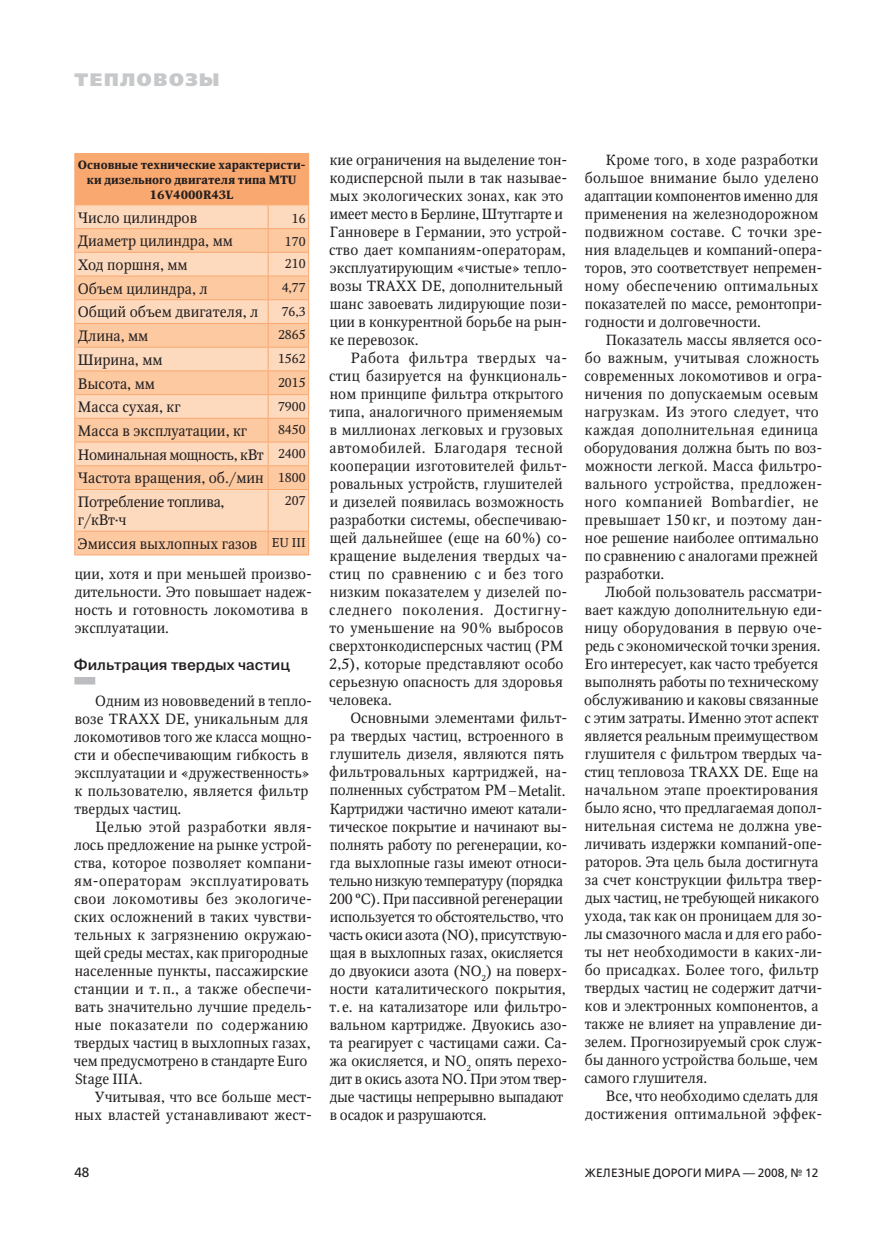
<style>
.page{position:relative;width:893px;height:1234px;background:#fff}
.page>*{position:absolute;margin:0;border:0;box-sizing:border-box;transform-origin:0 0}
.t1{font:800 18px "Free Set";letter-spacing:.09em;color:#c7c8ca}
.t2{font:15px/23.7px "Octava";color:#231f20;text-align:justify}
.t3{font:500 15px "Pragmatica";color:#231f20}
.t4{font:14.7px/18px "Octava";letter-spacing:.005em;color:#231f20}
.t5{font:13.5px "Free Set";color:#231f20}
.t6{font:12.75px "Octava";color:#231f20}
.t7{font:700 12px/15px "Octava";color:#231f20;text-align:center}
.t8{font:12px "Free Set";letter-spacing:.01em;color:#231f20}
.s1{font-size:12.75px}
</style>
<div class="page">
<div style="left:74px;top:676px;width:21px;height:8px;background:#bcbdc0"></div>
<div style="left:75px;top:153px;width:234px;height:52px;background:#f9a86f"></div>
<div style="left:75px;top:205px;width:233px;height:23px;background:#fdd9bd"></div>
<svg style="left:75px;top:229px;width:233px;height:325px;background:#fcd0ad"></svg>
<hr style="left:74px;top:153px;width:194px;height:1px;background:#f9a86f">
<hr style="left:74px;top:154px;width:1px;height:50px;background:#f9a86f">
<hr style="left:74px;top:204px;width:194px;height:1px;background:#f9a86f">
<hr style="left:74px;top:228px;width:194px;height:1px;background:#f9a86f">
<hr style="left:268px;top:228px;width:41px;height:1px;background:#f9a86f">
<hr style="left:74px;top:252px;width:194px;height:1px;background:#f9a86f">
<hr style="left:268px;top:252px;width:41px;height:1px;background:#f9a86f">
<hr style="left:74px;top:275px;width:194px;height:1px;background:#f9a86f">
<hr style="left:268px;top:275px;width:41px;height:1px;background:#f9a86f">
<hr style="left:74px;top:299px;width:194px;height:1px;background:#f9a86f">
<hr style="left:268px;top:299px;width:41px;height:1px;background:#f9a86f">
<hr style="left:74px;top:323px;width:194px;height:1px;background:#f9a86f">
<hr style="left:268px;top:323px;width:41px;height:1px;background:#f9a86f">
<hr style="left:74px;top:347px;width:194px;height:1px;background:#f9a86f">
<hr style="left:268px;top:347px;width:41px;height:1px;background:#f9a86f">
<hr style="left:74px;top:370px;width:194px;height:1px;background:#f9a86f">
<hr style="left:268px;top:370px;width:41px;height:1px;background:#f9a86f">
<hr style="left:74px;top:394px;width:194px;height:1px;background:#f9a86f">
<hr style="left:268px;top:394px;width:41px;height:1px;background:#f9a86f">
<hr style="left:74px;top:418px;width:194px;height:1px;background:#f9a86f">
<hr style="left:268px;top:418px;width:41px;height:1px;background:#f9a86f">
<hr style="left:74px;top:441px;width:194px;height:1px;background:#f9a86f">
<hr style="left:268px;top:441px;width:41px;height:1px;background:#f9a86f">
<hr style="left:74px;top:465px;width:194px;height:1px;background:#f9a86f">
<svg style="left:74px;top:205px;width:1px;height:284px"></svg>
<hr style="left:268px;top:465px;width:41px;height:1px;background:#f9a86f">
<svg style="left:268px;top:205px;width:1px;height:284px"></svg>
<svg style="left:308px;top:205px;width:1px;height:284px"></svg>
<hr style="left:74px;top:489px;width:194px;height:1px;background:#f9a86f">
<hr style="left:74px;top:490px;width:1px;height:40px;background:#f9a86f">
<hr style="left:268px;top:489px;width:41px;height:1px;background:#f9a86f">
<hr style="left:268px;top:490px;width:1px;height:40px;background:#f9a86f">
<hr style="left:308px;top:490px;width:1px;height:40px;background:#f9a86f">
<hr style="left:74px;top:530px;width:194px;height:1px;background:#f9a86f">
<svg style="left:74px;top:531px;width:1px;height:23px"></svg>
<hr style="left:74px;top:554px;width:194px;height:1px;background:#f9a86f">
<hr style="left:268px;top:530px;width:41px;height:1px;background:#f9a86f">
<svg style="left:268px;top:531px;width:1px;height:23px"></svg>
<svg style="left:308px;top:531px;width:1px;height:23px"></svg>
<hr style="left:268px;top:554px;width:41px;height:1px;background:#f9a86f">
<p class="t1" style="left:74px;top:68px;width:146px">Тепловозы</p>
<p class="t7" style="left:78px;top:157px;width:229px">Основные технические характеристи&shy;ки дизельного двигателя типа MTU<br>16V4000R43L</p>
<p class="t2" style="left:78px;top:205px;width:121px">Число цилиндров</p>
<p class="t6" style="left:292px;top:210px;width:15px">16</p>
<p class="t2" style="left:78px;top:229px;width:157px">Диаметр цилиндра, мм</p>
<p class="t6" style="left:285px;top:234px;width:22px">170</p>
<p class="t2" style="left:78px;top:253px;width:111px">Ход поршня, мм</p>
<p class="t6" style="left:285px;top:256px;width:22px">210</p>
<p class="t2" style="left:78px;top:276px;width:131px">Объем цилиндра, л</p>
<p class="t6" style="left:282px;top:280px;width:25px">4,77</p>
<p class="t2" style="left:78px;top:300px;width:182px">Общий объем двигателя, л</p>
<p class="t6" style="left:282px;top:303px;width:25px">76,3</p>
<p class="t2" style="left:78px;top:324px;width:72px">Длина, мм</p>
<p class="t6" style="left:278px;top:327px;width:29px">2865</p>
<p class="t2" style="left:78px;top:347px;width:86px">Ширина, мм</p>
<p class="t6" style="left:278px;top:351px;width:29px">1562</p>
<p class="t2" style="left:78px;top:371px;width:79px">Высота, мм</p>
<p class="t6" style="left:278px;top:374px;width:29px">2015</p>
<p class="t2" style="left:78px;top:395px;width:104px">Масса сухая, кг</p>
<p class="t6" style="left:278px;top:398px;width:29px">7900</p>
<p class="t2" style="left:78px;top:419px;width:171px">Масса в эксплуатации, кг</p>
<p class="t6" style="left:278px;top:422px;width:29px">8450</p>
<p class="t2" style="left:78px;top:442px;width:229px">Номинальная мощность, кВт <span class="s1">2400<br></span>Частота вращения, об./мин <span class="s1">1800<br></span>Потребление топлива,</p>
<p class="t2" style="left:78px;top:508px;width:50px">г/кВт·ч</p>
<p class="t6" style="left:285px;top:493px;width:22px">207</p>
<p class="t2" style="left:78px;top:531px;width:229px">Эмиссия выхлопных газов <span class="s1">EU III</span></p>
<p class="t4" style="left:75px;top:565px;width:239px">ции, хотя и при меньшей произво‑ дительности. Это повышает надеж‑ ность и готовность локомотива в эксплуатации.</p>
<p class="t3" style="left:74px;top:654px;width:217px">Фильтрация твердых частиц</p>
<p class="t4" style="left:74px;top:691px;width:240px;text-indent:21px">Одним из нововведений в тепло‑ возе TRAXX DE, уникальным для локомотивов того же класса мощно‑ сти и обеспечивающим гибкость в эксплуатации и «дружественность» к пользователю, является фильтр твердых частиц.</p>
<p class="t4" style="left:74px;top:817px;width:240px;text-indent:22px">Целью этой разработки явля‑ лось предложение на рынке устрой‑ ства, которое позволяет компани‑ ям-операторам эксплуатировать свои локомотивы без экологиче‑ ских осложнений в таких чувстви‑ тельных к загрязнению окружаю‑ щей среды местах, как пригородные населенные пункты, пассажирские станции и т. п., а также обеспечи‑ вать значительно лучшие предель‑ ные показатели по содержанию твердых частиц в выхлопных газах, чем предусмотрено в стандарте Euro<br>Stage IIIA.</p>
<p class="t4" style="left:75px;top:1087px;width:239px;text-align:right">Учитывая, что все больше мест‑ ных властей устанавливают жест‑</p>
<p class="t4" style="left:329px;top:151px;width:240px">кие ограничения на выделение тон‑ кодисперсной пыли в так называе‑ мых экологических зонах, как это имеет место в Берлине, Штутгарте и<br>Ганновере в Германии, это устрой‑ ство дает компаниям-операторам, эксплуатирующим «чистые» тепло‑ возы TRAXX DE, дополнительный шанс завоевать лидирующие пози‑ ции в конкурентной борьбе на рын‑ ке перевозок.</p>
<p class="t4" style="left:329px;top:349px;width:240px;text-indent:22px">Работа фильтра твердых ча‑ стиц базируется на функциональ‑ ном принципе фильтра открытого типа, аналогичного применяемым в миллионах легковых и грузовых автомобилей. Благодаря тесной кооперации изготовителей фильт‑ ровальных устройств, глушителей и дизелей появилась возможность разработки системы, обеспечиваю‑ щей дальнейшее (еще на 60%) со‑ кращение выделения твердых ча‑ стиц по сравнению с и без того низким показателем у дизелей по‑ следнего поколения. Достигну‑ то уменьшение на 90% выбросов сверхтонкодисперсных частиц (РМ<br>2,5), которые представляют особо серьезную опасность для здоровья человека.</p>
<p class="t4" style="left:329px;top:708px;width:240px;text-indent:22px">Основными элементами фильт‑ ра твердых частиц, встроенного в глушитель дизеля, являются пять фильтровальных картриджей, на‑ полненных субстратом PM–Metalit.<br>Картриджи частично имеют катали‑ тическое покрытие и начинают вы‑ полнять работу по регенерации, ко‑ гда выхлопные газы имеют относи‑ тельно низкую температуру (порядка 200 ºС). При пассивной регенерации используется то обстоятельство, что часть окиси азота (NO), присутствую‑ щая в выхлопных газах, окисляется до двуокиси азота (NO<sub>2</sub>) на поверх‑ ности каталитического покрытия, т. е. на катализаторе или фильтро‑ вальном картридже. Двуокись азо‑ та реагирует с частицами сажи. Са‑ жа окисляется, и NO<sub>2</sub> опять перехо‑ дит в окись азота NO. При этом твер‑ дые частицы непрерывно выпадают в осадок и разрушаются.</p>
<p class="t4" style="left:585px;top:151px;width:239px;text-indent:21px">Кроме того, в ходе разработки большое внимание было уделено адаптации компонентов именно для применения на железнодорожном подвижном составе. С точки зре‑ ния владельцев и компаний-опера‑ торов, это соответствует непремен‑ ному обеспечению оптимальных показателей по массе, ремонтопри‑ годности и долговечности.</p>
<p class="t4" style="left:584px;top:331px;width:240px;text-indent:22px">Показатель массы является осо‑ бо важным, учитывая сложность современных локомотивов и огра‑ ничения по допускаемым осевым нагрузкам. Из этого следует, что каждая дополнительная единица оборудования должна быть по воз‑ можности легкой. Масса фильтро‑ вального устройства, предложен‑ ного компанией Bombardier, не превышает 150 кг, и поэтому дан‑ ное решение наиболее оптимально по сравнению с аналогами прежней разработки.</p>
<p class="t4" style="left:584px;top:583px;width:240px;text-indent:21px">Любой пользователь рассматри‑ вает каждую дополнительную еди‑ ницу оборудования в первую оче‑ редь с экономической точки зрения.<br>Его интересует, как часто требуется выполнять работы по техническому обслуживанию и каковы связанные с этим затраты. Именно этот аспект является реальным преимуществом глушителя с фильтром твердых ча‑ стиц тепловоза TRAXX DE. Еще на начальном этапе проектирования было ясно, что предлагаемая допол‑ нительная система не должна уве‑ личивать издержки компаний-опе‑ раторов. Эта цель была достигнута за счет конструкции фильтра твер‑ дых частиц, не требующей никакого ухода, так как он проницаем для зо‑ лы смазочного масла и для его рабо‑ ты нет необходимости в каких‑ли‑ бо присадках. Более того, фильтр твердых частиц не содержит датчи‑ ков и электронных компонентов, а также не влияет на управление ди‑ зелем. Прогнозируемый срок служ‑ бы данного устройства больше, чем самого глушителя.</p>
<p class="t4" style="left:585px;top:1086px;width:239px;text-align:right">Все, что необходимо сделать для достижения оптимальной эффек‑</p>
<p class="t5" style="left:74px;top:1163px;width:17px">48</p>
<p class="t8" style="left:585px;top:1165px;width:235px">Железные дороги мира — 2008, № 12</p>
</div>
